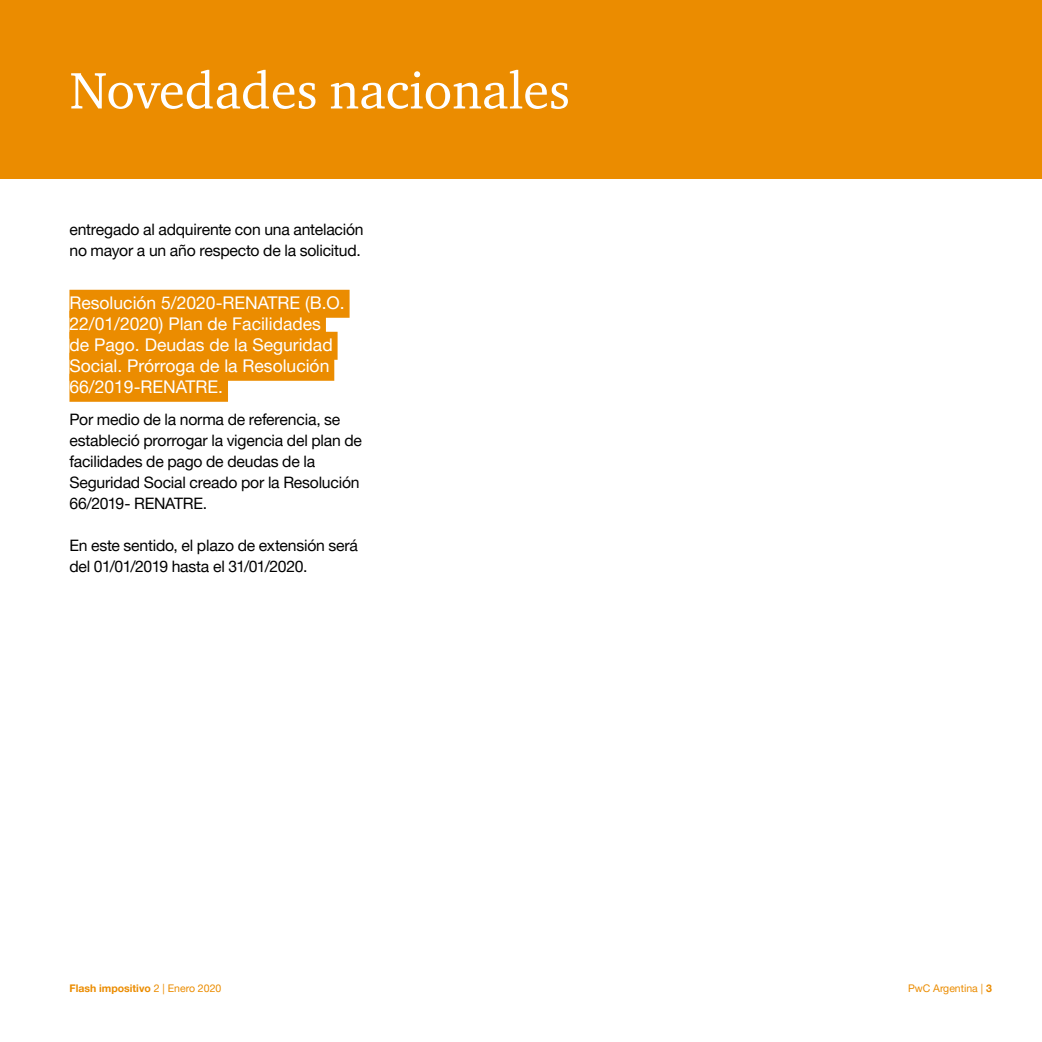
<style>
.page{position:relative;width:1042px;height:1042px;background:#fff}
.page>*{position:absolute;margin:0;border:0;box-sizing:border-box;transform-origin:0 0}
.t1{font:52.5px "ITC Charter Com";color:#fff}
.t2{font:17.5px/21px "Helvetica Neue LT Pro";color:#fff}
.t3{font:15.75px/21px "Helvetica Neue LT Pro";letter-spacing:-.015em;color:#000}
.t4{font:700 10.5px "Helvetica Neue LT Pro";color:#eb8c00}
.t5{font:10.5px "Helvetica Neue LT Pro";color:#eb8c00}
.s1{font-weight:400}
.s2{font-weight:700}
</style>
<div class="page">
<div style="left:69px;top:290px;width:280px;height:28px;background:#eb8c00"></div>
<div style="left:69px;top:311px;width:257px;height:28px;background:#eb8c00"></div>
<div style="left:69px;top:332px;width:269px;height:28px;background:#eb8c00"></div>
<div style="left:69px;top:353px;width:265px;height:28px;background:#eb8c00"></div>
<div style="left:69px;top:374px;width:159px;height:28px;background:#eb8c00"></div>
<div style="left:0;top:0;width:1042px;height:179px;background:#eb8c00"></div>
<h1 class="t1" style="left:70px;top:58px;width:502px">Novedades nacionales</h1>
<p class="t3" style="left:69px;top:219px;width:296px">entregado al adquirente con una antelación no mayor a un año respecto de la solicitud.</p>
<p class="t2" style="left:69px;top:292px;width:277px">Resolución 5/2020-RENATRE (B.O.<br>22/01/2020) Plan de Facilidades de Pago. Deudas de la Seguridad<br>Social. Prórroga de la Resolución<br>66/2019-RENATRE.</p>
<p class="t3" style="left:69px;top:408px;width:294px">Por medio de la norma de referencia, se estableció prorrogar la vigencia del plan de facilidades de pago de deudas de la Seguridad Social creado por la Resolución 66/2019- RENATRE.</p>
<p class="t3" style="left:69px;top:534px;width:290px">En este sentido, el plazo de extensión será del 01/01/2019 hasta el 31/01/2020.</p>
<p class="t4" style="left:69px;top:982px;width:153px">Flash impositivo <span class="s1">2 | Enero 2020</span></p>
<p class="t5" style="left:908px;top:982px;width:85px">PwC Argentina | <span class="s2">3</span></p>
</div>
